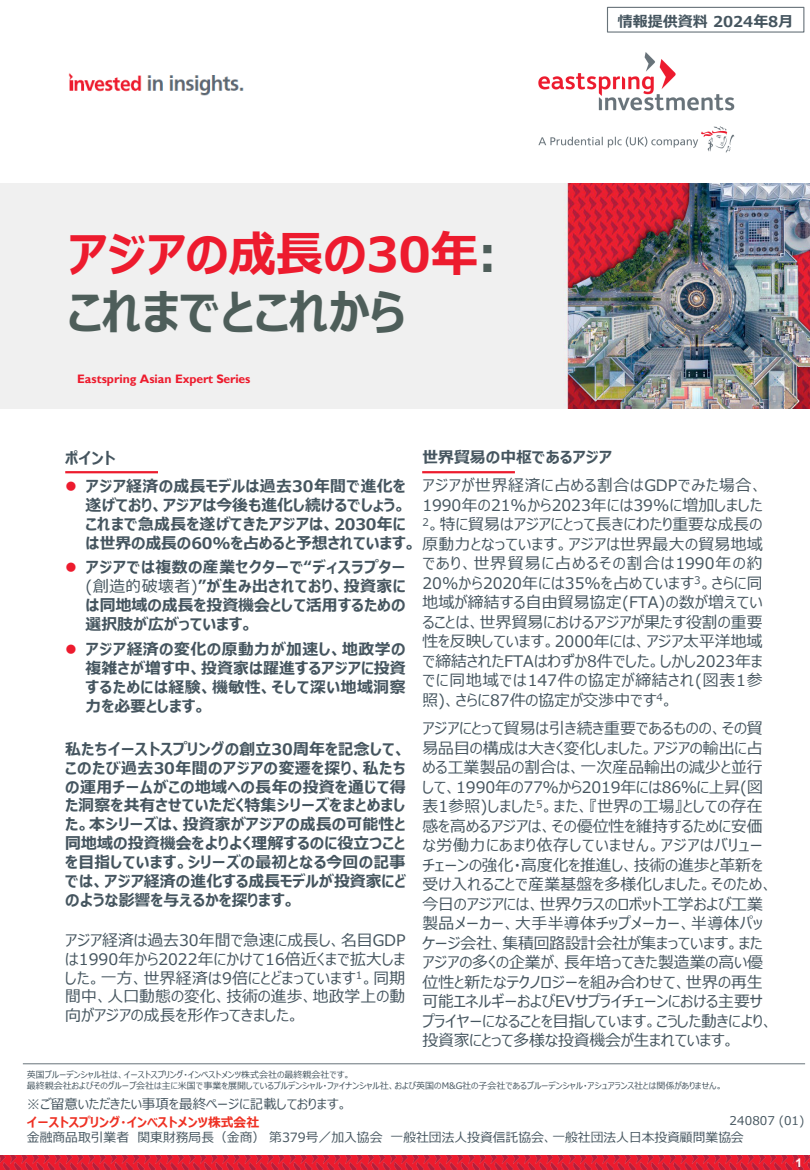
<style>
.page{position:relative;width:810px;height:1170px;background:#fff}
.page>*{position:absolute;margin:0;border:0;box-sizing:border-box;transform-origin:0 0}
.t1{font:700 48px/57.6px "Meiryo UI";letter-spacing:-.015em;color:#ed1b2e}
.t2{font:15.9px/19.5px "Meiryo UI";color:#45555f;text-align:justify}
.t3{font:700 15.9px/18.9px "Meiryo UI";letter-spacing:.005em;color:#45555f;text-align:justify}
.t4{font:700 15px "Meiryo UI";color:#45555f}
.t5{font:13.5px "Meiryo UI";color:#45555f}
.t6{font:12.75px "Meiryo UI";color:#45555f}
.t7{font:700 12.75px "Meiryo UI";color:#ee3124}
.t8{font:700 12.3px "Gill Sans";letter-spacing:-.005em;color:#ed1b2d}
.t9{font:12px "Meiryo UI";letter-spacing:.005em;color:#45555f}
.t10{font:700 12px "Arial";color:#fff}
.t11{font:9px/10.8px "Meiryo UI";color:#45555f}
.s1{color:#4e5e5a}
.s2{color:#ed1b2e}
.s3{font-weight:400}
</style>
<div class="page">
<img style="left:0;top:1155px;width:810px;height:15px">
<hr style="left:23px;top:1063px;width:782px;height:1px;background:#68737a">
<img style="left:68px;top:73px;width:176px;height:23px">
<img style="left:538px;top:52px;width:197px;height:101px">
<div style="left:607px;top:7px;width:197px;height:26px;border:1px solid #68737a"></div>
<img style="left:0;top:184px;width:810px;height:224px">
<hr style="left:65px;top:471px;width:93px;height:2px;background:#ed1c2e">
<hr style="left:422px;top:471px;width:93px;height:2px;background:#ed1c2e">
<p class="t1" style="left:68px;top:228px;width:431px">アジアの成長の30年<span class="s1">:これまでとこれから</span></p>
<p class="t8" style="left:77px;top:372px;width:175px">Eastspring Asian Expert Series</p>
<p class="t4" style="left:618px;top:11px;width:177px">情報提供資料 2024年8月</p>
<p class="t3" style="left:422px;top:448px;width:191px">世界貿易の中枢であるアジア</p>
<p class="t2" style="left:422px;top:477px;width:342px">アジアが世界経済に占める割合はGDPでみた場合、1990年の21%から2023年には39%に増加しました<sup>2</sup>。特に貿易はアジアにとって長きにわたり重要な成長の</p>
<p class="t2" style="left:422px;top:555px;width:342px">であり、世界貿易に占めるその割合は1990年の約20%から2020年には35%を占めています<sup>3</sup>。さらに同地域が締結する自由貿易協定(FTA)の数が増えていることは、世界貿易におけるアジアが果たす役割の重要性を反映しています。2000年には、アジア太平洋地域で締結されたFTAはわずか8件でした。しかし2023年までに同地域では147件の協定が締結され(図表1参照)、さらに87件の協定が交渉中です<sup>4</sup>。</p>
<p class="t2" style="left:422px;top:720px;width:352px;text-align:left">アジアにとって貿易は引き続き重要であるものの、その貿易品目の構成は大きく変化しました。アジアの輸出に占める工業製品の割合は、一次産品輸出の減少と並行して、1990年の77％から2019年には86％に上昇(図表1参照)しました<sup>5</sup>。また、『世界の工場』としての存在感を高めるアジアは、その優位性を維持するために安価な労働力にあまり依存していません。アジアはバリューチェーンの強化・高度化を推進し、技術の進歩と革新を受け入れることで産業基盤を多様化しました。そのため、今日のアジアには、世界クラスのロボット工学および工業製品メーカー、大手半導体チップメーカー、半導体パッケージ会社、集積回路設計会社が集まっています。またアジアの多くの企業が、長年培ってきた製造業の高い優位性と新たなテクノロジーを組み合わせて、世界の再生可能エネルギーおよびEVサプライチェーンにおける主要サプライヤーになることを目指しています。こうした動きにより、投資家にとって多様な投資機会が生まれています。</p>
<p class="t3" style="left:65px;top:450px;width:52px">ポイント</p>
<p class="t3" style="left:86px;top:477px;width:679px;text-align:left;text-indent:-20px"><span class="s2">●</span> アジア経済の成長モデルは過去30年間で進化を<br>遂げており、アジアは今後も進化し続けるでしょう。<br>これまで急成長を遂げてきたアジアは、2030年に<br>は世界の成長の60%を占めると予想されています。<span class="s3">原動力となっています。アジアは世界最大の貿易地域</span></p>
<p class="t3" style="left:86px;top:559px;width:321px;text-indent:-20px"><span class="s2">●</span> アジアでは複数の産業セクターで“ディスラプター<span class="s3">(創造的破壊者)</span>”が生み出されており、投資家には同地域の成長を投資機会として活用するための選択肢が広がっています。</p>
<p class="t3" style="left:86px;top:640px;width:322px;text-indent:-20px"><span class="s2">●</span> アジア経済の変化の原動力が加速し、地政学の複雑さが増す中、投資家は躍進するアジアに投資するためには経験、機敏性、そして深い地域洞察力を必要とします。</p>
<p class="t3" style="left:65px;top:740px;width:342px">私たちイーストスプリングの創立30周年を記念して、このたび過去30年間のアジアの変遷を探り、私たちの運用チームがこの地域への長年の投資を通じて得た洞察を共有させていただく特集シリーズをまとめました。本シリーズは、投資家がアジアの成長の可能性と同地域の投資機会をよりよく理解するのに役立つことを目指しています。シリーズの最初となる今回の記事では、アジア経済の進化する成長モデルが投資家にどのような影響を与えるかを探ります。</p>
<p class="t2" style="left:65px;top:931px;width:342px;line-height:18.9px">アジア経済は過去30年間で急速に成長し、名目GDPは1990年から2022年にかけて16倍近くまで拡大しました。一方、世界経済は9倍にとどまっています<sup>1</sup>。同期間中、人口動態の変化、技術の進歩、地政学上の動向がアジアの成長を形作ってきました。</p>
<p class="t11" style="left:27px;top:1070px;width:697px">英国プルーデンシャル社は、イーストスプリング・インベストメンツ株式会社の最終親会社です。<br>最終親会社およびそのグループ会社は主に米国で事業を展開しているプルデンシャル・ファイナンシャル社、および英国のM&amp;G社の子会社であるプルーデンシャル・アシュアランス社とは関係がありません。</p>
<p class="t5" style="left:27px;top:1095px;width:322px">※ご留意いただきたい事項を最終ページに記載しております。</p>
<p class="t9" style="left:730px;top:1112px;width:76px">240807 (01)</p>
<p class="t7" style="left:27px;top:1114px;width:234px">イーストスプリング・インベストメンツ株式会社</p>
<p class="t6" style="left:27px;top:1129px;width:718px">金融商品取引業者 関東財務局長（金商）第379号／加入協会 一般社団法人投資信託協会、一般社団法人日本投資顧問業協会</p>
<p class="t10" style="left:796px;top:1155px;width:8px">1</p>
</div>
